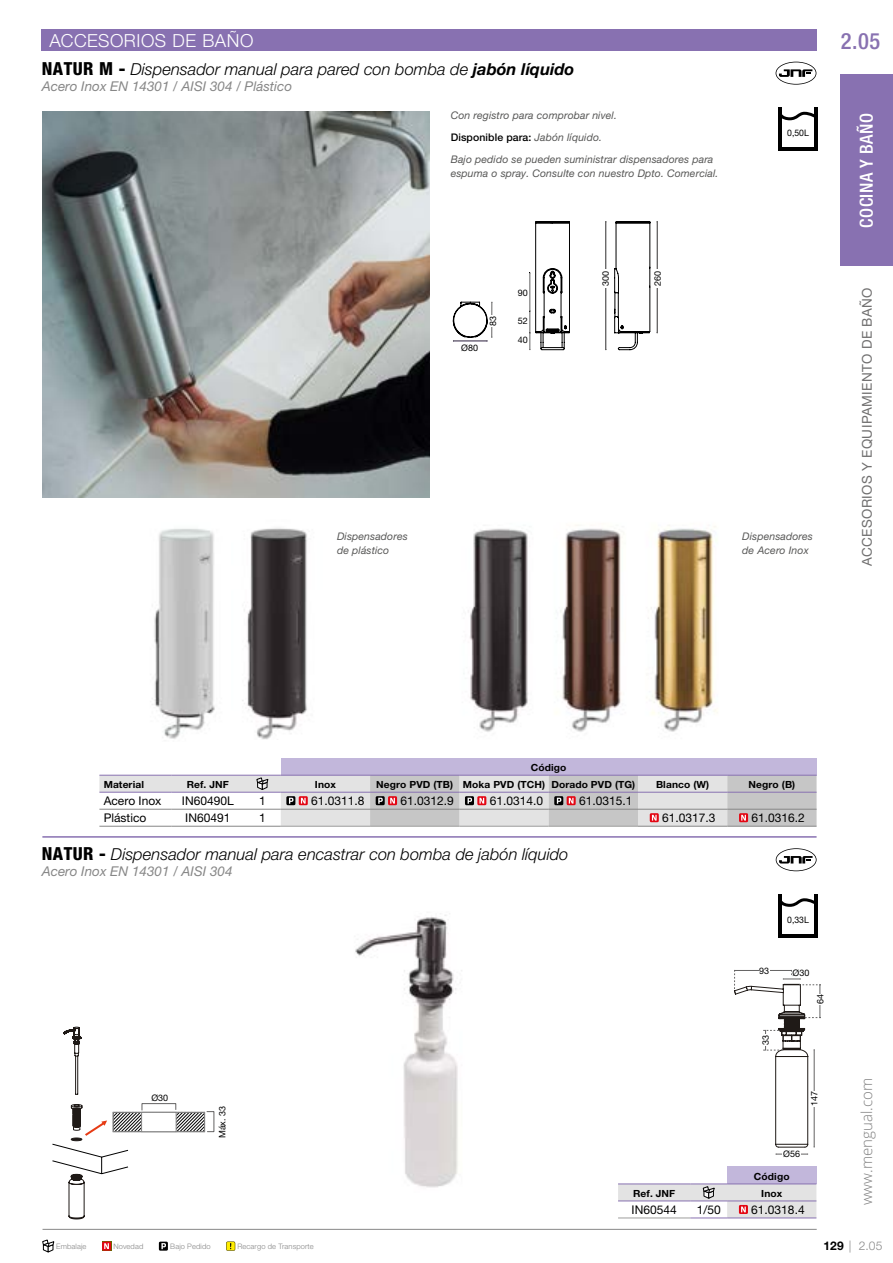
<style>
.page{position:relative;width:893px;height:1263px;background:#fff}
.page>*{position:absolute;margin:0;border:0;box-sizing:border-box;transform-origin:0 0}
.t1{font:500 condensed 22.5px "Helvetica Neue LT Pro";color:#8871b1}
.t2{font:300 18px "Helvetica Neue LT Pro";letter-spacing:.03em;color:#fff}
.t3{font:500 condensed 18px "Helvetica Neue LT Pro";letter-spacing:.025em;color:#fff}
.t4{font:italic 300 16.5px "Helvetica Neue LT Pro";color:#000}
.t5{font:300 15px "Open Sans";color:#808080}
.t6{font:italic 13.5px "Helvetica Neue LT Pro";color:#878787}
.t7{font:13.5px "Helvetica Neue LT Pro";letter-spacing:.03em;color:#706f6f}
.t8{font:12px "Helvetica Neue LT Pro";color:#000}
.t9{font:300 12px "Helvetica Neue LT Pro";color:#878787}
.t10{font:italic 10.5px/22px "Helvetica Neue LT Pro";letter-spacing:.01em;color:#575756}
.t11{font:700 9.9px "Helvetica Neue LT Pro";letter-spacing:.01em;color:#000;scale:1.04 1}
.t12{font:9px "Helvetica Neue LT Pro";color:#000}
.t13{font:9px "Helvetica Neue LT Pro";color:#000;scale:.96 1}
.t14{font:300 7.5px "Helvetica Neue LT Pro";letter-spacing:.015em;color:#878787}
.s1{font-weight:800;font-style:normal;font-stretch:condensed;font-size:18px}
.s2{font-weight:700}
.s3{font-weight:500;font-style:normal;color:#000}
.s4{font-weight:700;color:#000}
</style>
<div class="page">
<img style="left:463px;top:528px;width:65px;height:204px">
<img style="left:560px;top:525px;width:157px;height:207px">
<img style="left:42px;top:111px;width:387px;height:386px">
<img style="left:152px;top:528px;width:63px;height:211px">
<img style="left:242px;top:528px;width:65px;height:211px">
<img style="left:355px;top:915px;width:107px;height:273px">
<svg style="left:776px;top:848px;width:41px;height:23px"></svg>
<svg style="left:776px;top:62px;width:40px;height:23px"></svg>
<hr style="left:42px;top:836px;width:775px;height:2px;background:#8871b1">
<div style="left:42px;top:29px;width:775px;height:22px;background:#8871b1"></div>
<div style="left:840px;top:74px;width:53px;height:191px;background:#8871b1"></div>
<svg style="left:42px;top:1239px;width:12px;height:13px"></svg>
<svg style="left:102px;top:1241px;width:9px;height:10px"></svg>
<svg style="left:159px;top:1241px;width:9px;height:10px"></svg>
<svg style="left:226px;top:1241px;width:9px;height:10px"></svg>
<hr style="left:43px;top:1229px;width:774px;height:1px;background:#878787">
<hr style="left:778px;top:108px;width:4px;height:43px;background:#000">
<hr style="left:814px;top:108px;width:3px;height:43px;background:#000">
<hr style="left:778px;top:148px;width:39px;height:3px;background:#000">
<svg style="left:782px;top:110px;width:36px;height:12px"></svg>
<div style="left:281px;top:758px;width:536px;height:17px;background:#c2b7db"></div>
<hr style="left:99px;top:826px;width:73px;height:1px;background:#878787">
<hr style="left:172px;top:826px;width:72px;height:1px;background:#878787">
<hr style="left:244px;top:826px;width:37px;height:1px;background:#878787">
<hr style="left:638px;top:826px;width:89px;height:1px;background:#878787">
<hr style="left:727px;top:826px;width:90px;height:1px;background:#878787">
<hr style="left:281px;top:826px;width:89px;height:1px;background:#9d9d9c">
<hr style="left:370px;top:826px;width:89px;height:1px;background:#9d9d9c">
<hr style="left:459px;top:826px;width:90px;height:1px;background:#9d9d9c">
<hr style="left:549px;top:826px;width:89px;height:1px;background:#9d9d9c">
<svg style="left:99px;top:775px;width:718px;height:51px"></svg>
<div style="left:727px;top:1167px;width:89px;height:17px;background:#c2b7db"></div>
<hr style="left:618px;top:1183px;width:72px;height:1px;background:#8871b1">
<hr style="left:690px;top:1183px;width:37px;height:1px;background:#8871b1">
<hr style="left:727px;top:1183px;width:89px;height:1px;background:#8871b1">
<svg style="left:618px;top:1184px;width:198px;height:34px"></svg>
<hr style="left:657px;top:222px;width:1px;height:111px;background:#646363">
<svg style="left:529px;top:221px;width:121px;height:129px"></svg>
<div style="left:654px;top:269px;width:9px;height:19px;background:#fff"></div>
<div style="left:602px;top:270px;width:7px;height:18px;background:#fff"></div>
<hr style="left:453px;top:341px;width:34px;height:1px;background:#646363">
<svg style="left:452px;top:302px;width:40px;height:39px"></svg>
<div style="left:490px;top:315px;width:8px;height:12px;background:#fff"></div>
<hr style="left:778px;top:894px;width:4px;height:43px;background:#000">
<hr style="left:814px;top:894px;width:3px;height:43px;background:#000">
<hr style="left:778px;top:934px;width:39px;height:3px;background:#000">
<svg style="left:782px;top:897px;width:36px;height:11px"></svg>
<hr style="left:776px;top:1154px;width:32px;height:1px;background:#646363">
<svg style="left:734px;top:970px;width:87px;height:184px"></svg>
<div style="left:759px;top:967px;width:10px;height:7px;background:#fff"></div>
<div style="left:817px;top:994px;width:6px;height:11px;background:#fff"></div>
<div style="left:762px;top:1034px;width:7px;height:11px;background:#fff"></div>
<div style="left:811px;top:1091px;width:7px;height:15px;background:#fff"></div>
<div style="left:792px;top:969px;width:18px;height:7px;background:#fff"></div>
<div style="left:782px;top:1151px;width:19px;height:6px;background:#fff"></div>
<svg style="left:64px;top:1027px;width:17px;height:67px"></svg>
<svg style="left:52px;top:1103px;width:153px;height:116px"></svg>
<div style="left:207px;top:1111px;width:7px;height:21px;border:1px solid #646363"></div>
<h2 class="t2" style="left:49px;top:30px;width:206px">ACCESORIOS DE BAÑO</h2>
<h3 class="t4" style="left:42px;top:59px;width:534px"><span class="s1">NATUR M -</span> Dispensador manual para pared con bomba de <span class="s2">jabón líquido</span></h3>
<p class="t6" style="left:42px;top:78px;width:252px">Acero Inox EN 14301 / AISI 304 / Plástico</p>
<p class="t10" style="left:451px;top:104px;width:264px">Con registro para comprobar nivel.<br><span class="s3">Disponible para:</span> Jabón líquido.<br>Bajo pedido se pueden suministrar dispensadores para</p>
<p class="t10" style="left:451px;top:162px;width:269px">espuma o spray. Consulte con nuestro Dpto. Comercial.</p>
<p class="t12" style="left:461px;top:342px;width:18px">Ø80</p>
<p class="t12" style="left:488px;top:326px;width:12px;rotate:-90deg">83</p>
<p class="t12" style="left:518px;top:287px;width:12px">90</p>
<p class="t12" style="left:518px;top:316px;width:12px">52</p>
<p class="t12" style="left:518px;top:335px;width:12px">40</p>
<p class="t12" style="left:600px;top:286px;width:17px;rotate:-90deg">300</p>
<p class="t12" style="left:652px;top:286px;width:17px;rotate:-90deg">260</p>
<p class="t13" style="left:787px;top:128px;width:24px">0,50L</p>
<p class="t10" style="left:337px;top:530px;width:72px;line-height:13.5px">Dispensadores de plástico</p>
<p class="t10" style="left:742px;top:530px;width:72px;line-height:13.5px">Dispensadores de Acero Inox</p>
<h1 class="t1" style="left:841px;top:27px;width:41px">2.05</h1>
<h2 class="t3" style="left:856px;top:228px;width:116px;rotate:-90deg">COCINA Y BAÑO</h2>
<p class="t7" style="left:859px;top:566px;width:280px;rotate:-90deg">ACCESORIOS Y EQUIPAMIENTO DE BAÑO</p>
<p class="t11" style="left:531px;top:761px;width:36px">Código</p>
<p class="t11" style="left:104px;top:778px;width:40px">Material</p>
<p class="t11" style="left:187px;top:778px;width:42px">Ref. JNF</p>
<p class="t11" style="left:315px;top:778px;width:22px">Inox</p>
<p class="t11" style="left:376px;top:778px;width:251px">Negro PVD (TB) Moka PVD (TCH) Dorado PVD (TG)</p>
<p class="t11" style="left:656px;top:778px;width:53px">Blanco (W)</p>
<p class="t11" style="left:749px;top:778px;width:46px">Negro (B)</p>
<p class="t8" style="left:104px;top:793px;width:59px">Acero Inox</p>
<p class="t8" style="left:182px;top:793px;width:53px">IN60490L</p>
<p class="t8" style="left:259px;top:793px;width:8px">1</p>
<p class="t8" style="left:311px;top:794px;width:55px">61.0311.8</p>
<p class="t8" style="left:400px;top:794px;width:55px">61.0312.9</p>
<p class="t8" style="left:490px;top:794px;width:55px">61.0314.0</p>
<p class="t8" style="left:579px;top:794px;width:55px">61.0315.1</p>
<p class="t8" style="left:104px;top:810px;width:44px">Plástico</p>
<p class="t8" style="left:185px;top:810px;width:47px">IN60491</p>
<p class="t8" style="left:259px;top:810px;width:8px">1</p>
<p class="t8" style="left:662px;top:811px;width:55px">61.0317.3</p>
<p class="t8" style="left:751px;top:811px;width:55px">61.0316.2</p>
<h3 class="t4" style="left:42px;top:844px;width:528px"><span class="s1">NATUR -</span> Dispensador manual para encastrar con bomba de jabón líquido</h3>
<p class="t6" style="left:42px;top:863px;width:192px">Acero Inox EN 14301 / AISI 304</p>
<p class="t12" style="left:151px;top:1092px;width:18px">Ø30</p>
<p class="t12" style="left:217px;top:1138px;width:34px;rotate:-90deg">Máx. 33</p>
<p class="t12" style="left:759px;top:965px;width:12px">93</p>
<p class="t12" style="left:760px;top:1045px;width:12px;rotate:-90deg">33</p>
<p class="t13" style="left:787px;top:914px;width:24px">0,33L</p>
<p class="t12" style="left:793px;top:967px;width:18px">Ø30</p>
<p class="t12" style="left:815px;top:1004px;width:12px;rotate:-90deg">64</p>
<p class="t12" style="left:809px;top:1106px;width:17px;rotate:-90deg">147</p>
<p class="t12" style="left:783px;top:1148px;width:18px">Ø56</p>
<p class="t11" style="left:754px;top:1170px;width:36px">Código</p>
<p class="t11" style="left:633px;top:1187px;width:42px">Ref. JNF</p>
<p class="t11" style="left:761px;top:1187px;width:22px">Inox</p>
<p class="t8" style="left:632px;top:1202px;width:47px">IN60544</p>
<p class="t8" style="left:697px;top:1202px;width:26px">1/50</p>
<p class="t8" style="left:751px;top:1202px;width:55px">61.0318.4</p>
<h3 class="t5" style="left:856px;top:1205px;width:129px;rotate:-90deg">www.mengual.com</h3>
<p class="t14" style="left:56px;top:1242px;width:32px">Embalaje</p>
<p class="t14" style="left:113px;top:1242px;width:31px">Novedad</p>
<p class="t14" style="left:170px;top:1242px;width:42px">Bajo Pedido</p>
<p class="t14" style="left:237px;top:1242px;width:78px">Recargo de Transporte</p>
<p class="t9" style="left:823px;top:1238px;width:60px"><span class="s4">129</span> | 2.05</p>
</div>
